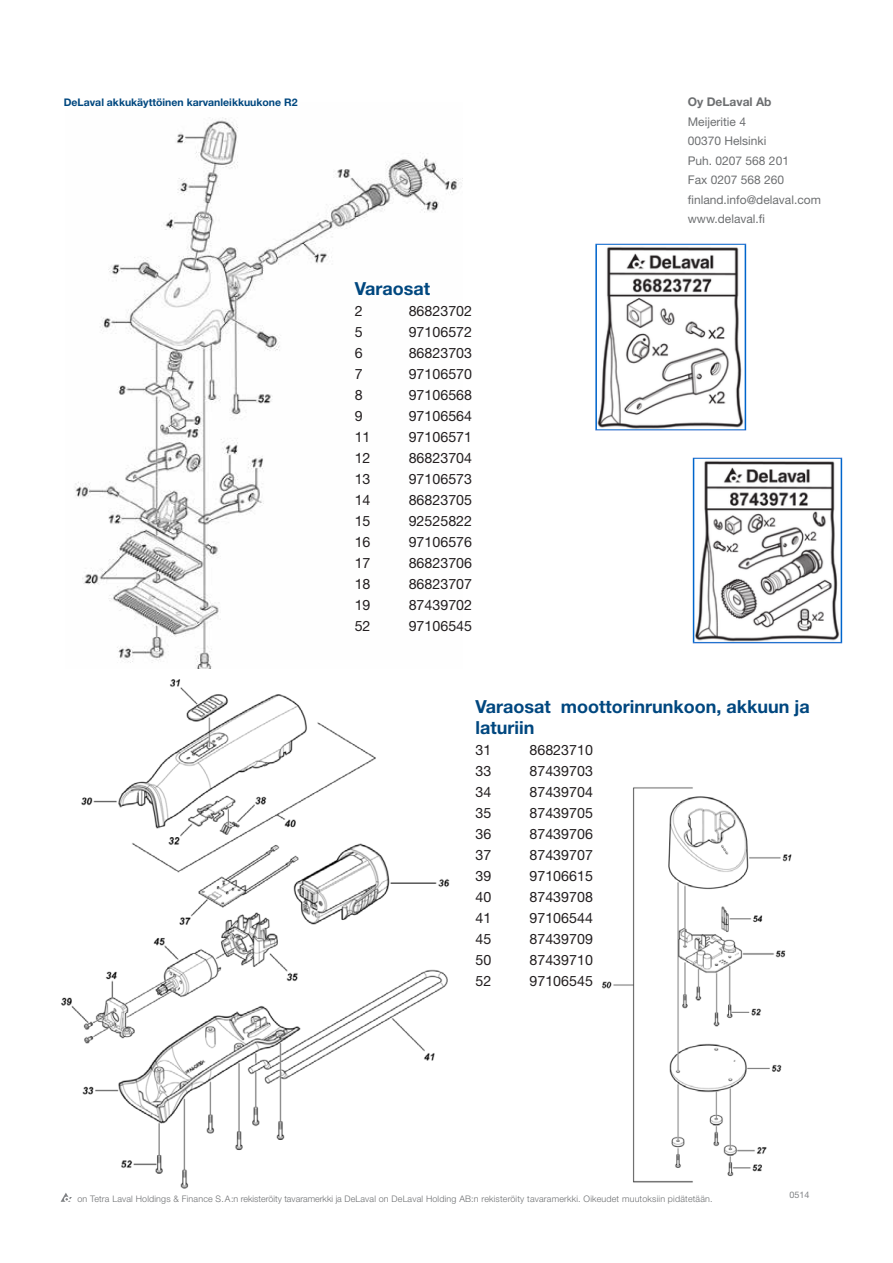
<style>
.page{position:relative;width:893px;height:1263px;background:#fff}
.page>*{position:absolute;margin:0;border:0;box-sizing:border-box;transform-origin:0 0}
.t1{font:700 18px/21.6px "Helvetica Neue LT Std";color:#00477f}
.t2{font:14.25px "Helvetica Neue LT Std";color:#231f20}
.t3{font:12px/19.5px "Helvetica Neue LT Std";color:#6d6f71}
.t4{font:700 12px "Helvetica Neue LT Std";color:#6d6f71}
.t5{font:700 10.5px "Helvetica Neue LT Std";color:#00477f}
.t6{font:300 9px "Helvetica Neue LT Std";letter-spacing:.02em;color:#6d6f71}
.t7{font:9px "Helvetica Neue LT Std";color:#808285}
</style>
<div class="page">
<img style="left:75px;top:117px;width:387px;height:552px">
<img style="left:61px;top:679px;width:389px;height:510px">
<img style="left:602px;top:787px;width:190px;height:396px">
<img style="left:595px;top:243px;width:152px;height:188px">
<img style="left:692px;top:457px;width:151px;height:187px">
<svg style="left:61px;top:1193px;width:11px;height:9px"></svg>
<p class="t5" style="left:64px;top:96px;width:235px">DeLaval akkukäyttöinen karvanleikkuukone R2</p>
<p class="t1" style="left:355px;top:277px;width:77px">Varaosat</p>
<p class="t2" style="left:355px;top:302px;width:9px">2</p>
<p class="t2" style="left:409px;top:302px;width:65px">86823702</p>
<p class="t2" style="left:355px;top:323px;width:9px">5</p>
<p class="t2" style="left:409px;top:323px;width:65px">97106572</p>
<p class="t2" style="left:355px;top:344px;width:9px">6</p>
<p class="t2" style="left:409px;top:344px;width:65px">86823703</p>
<p class="t2" style="left:355px;top:365px;width:9px">7</p>
<p class="t2" style="left:409px;top:365px;width:65px">97106570</p>
<p class="t2" style="left:355px;top:386px;width:9px">8</p>
<p class="t2" style="left:409px;top:386px;width:65px">97106568</p>
<p class="t2" style="left:355px;top:407px;width:9px">9</p>
<p class="t2" style="left:409px;top:407px;width:65px">97106564</p>
<p class="t2" style="left:355px;top:428px;width:17px">11</p>
<p class="t2" style="left:409px;top:428px;width:65px">97106571</p>
<p class="t2" style="left:355px;top:449px;width:17px">12</p>
<p class="t2" style="left:409px;top:449px;width:65px">86823704</p>
<p class="t2" style="left:355px;top:470px;width:17px">13</p>
<p class="t2" style="left:409px;top:470px;width:65px">97106573</p>
<p class="t2" style="left:355px;top:491px;width:17px">14</p>
<p class="t2" style="left:409px;top:491px;width:65px">86823705</p>
<p class="t2" style="left:355px;top:512px;width:17px">15</p>
<p class="t2" style="left:409px;top:512px;width:65px">92525822</p>
<p class="t2" style="left:355px;top:533px;width:17px">16</p>
<p class="t2" style="left:409px;top:533px;width:65px">97106576</p>
<p class="t2" style="left:355px;top:554px;width:17px">17</p>
<p class="t2" style="left:409px;top:554px;width:65px">86823706</p>
<p class="t2" style="left:355px;top:575px;width:17px">18</p>
<p class="t2" style="left:409px;top:575px;width:65px">86823707</p>
<p class="t2" style="left:355px;top:596px;width:17px">19</p>
<p class="t2" style="left:409px;top:596px;width:65px">87439702</p>
<p class="t2" style="left:355px;top:617px;width:17px">52</p>
<p class="t2" style="left:409px;top:617px;width:65px">97106545</p>
<p class="t4" style="left:688px;top:95px;width:85px">Oy DeLaval Ab</p>
<p class="t3" style="left:688px;top:112px;width:135px">Meijeritie 4<br>00370 Helsinki<br>Puh. 0207 568 201<br>Fax 0207 568 260 finland.info@delaval.com www.delaval.fi</p>
<p class="t1" style="left:476px;top:695px;width:336px">Varaosat moottorinrunkoon, akkuun ja laturiin</p>
<p class="t2" style="left:476px;top:742px;width:17px">31</p>
<p class="t2" style="left:530px;top:742px;width:65px">86823710</p>
<p class="t2" style="left:476px;top:763px;width:17px">33</p>
<p class="t2" style="left:530px;top:763px;width:65px">87439703</p>
<p class="t2" style="left:476px;top:784px;width:17px">34</p>
<p class="t2" style="left:530px;top:784px;width:65px">87439704</p>
<p class="t2" style="left:476px;top:805px;width:17px">35</p>
<p class="t2" style="left:530px;top:805px;width:65px">87439705</p>
<p class="t2" style="left:476px;top:826px;width:17px">36</p>
<p class="t2" style="left:530px;top:826px;width:65px">87439706</p>
<p class="t2" style="left:476px;top:847px;width:17px">37</p>
<p class="t2" style="left:530px;top:847px;width:65px">87439707</p>
<p class="t2" style="left:476px;top:868px;width:17px">39</p>
<p class="t2" style="left:530px;top:868px;width:65px">97106615</p>
<p class="t2" style="left:476px;top:889px;width:17px">40</p>
<p class="t2" style="left:530px;top:889px;width:65px">87439708</p>
<p class="t2" style="left:476px;top:910px;width:17px">41</p>
<p class="t2" style="left:530px;top:910px;width:65px">97106544</p>
<p class="t2" style="left:476px;top:931px;width:17px">45</p>
<p class="t2" style="left:530px;top:931px;width:65px">87439709</p>
<p class="t2" style="left:476px;top:952px;width:17px">50</p>
<p class="t2" style="left:530px;top:952px;width:65px">87439710</p>
<p class="t2" style="left:476px;top:973px;width:17px">52</p>
<p class="t2" style="left:530px;top:973px;width:65px">97106545</p>
<p class="t6" style="left:77px;top:1193px;width:637px">on Tetra Laval Holdings &amp; Finance S.A:n rekisteröity tavaramerkki ja DeLaval on DeLaval Holding AB:n rekisteröity tavaramerkki. Oikeudet muutoksiin pidätetään.</p>
<p class="t7" style="left:789px;top:1189px;width:22px">0514</p>
</div>
